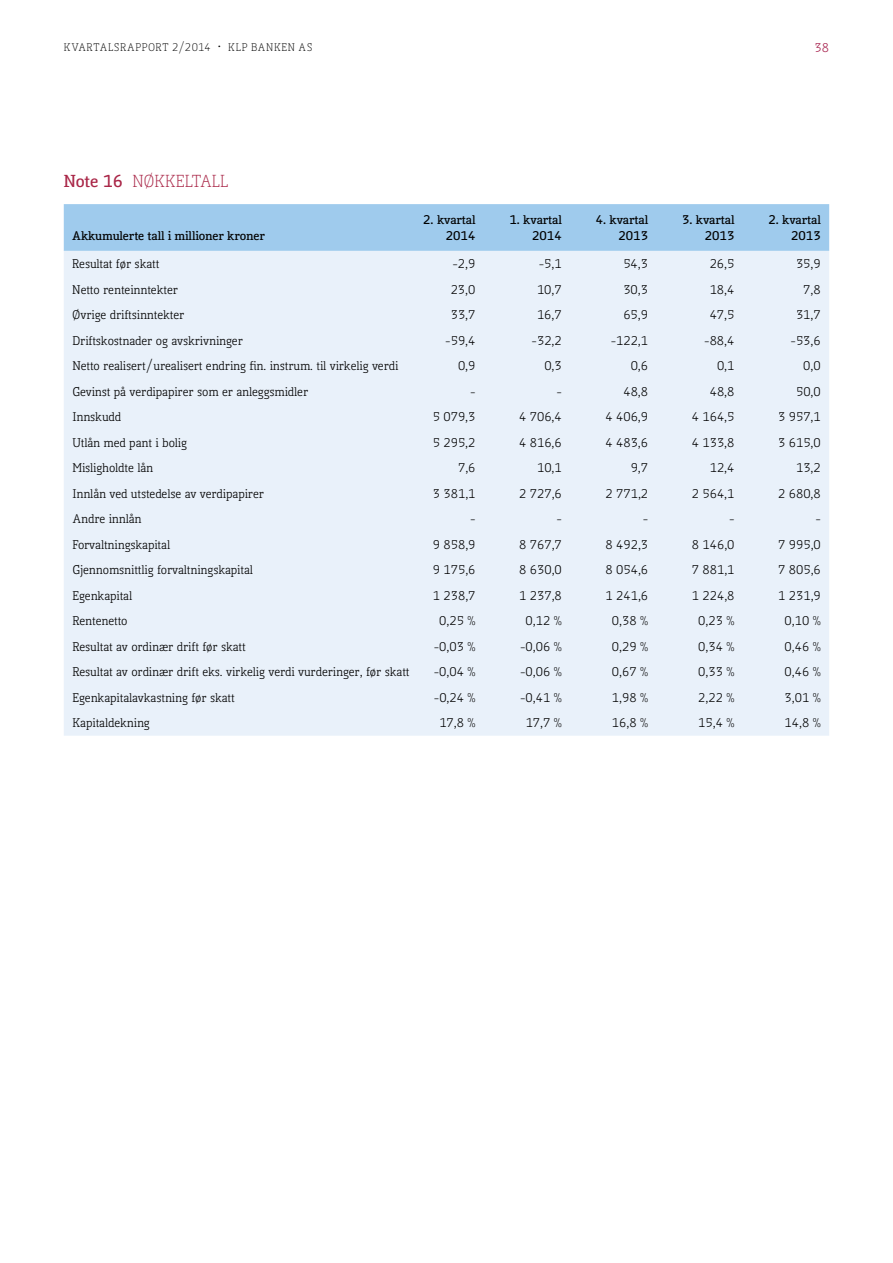
<style>
.page{position:relative;width:893px;height:1263px;background:#fff}
.page>*{position:absolute;margin:0;border:0;box-sizing:border-box;transform-origin:0 0}
.t1{font:300 16.5px "Kofi Pure Serif";color:#a92647}
.t2{font:12px "Kofi Pure Serif";color:#000}
.t3{font:700 12px/15.8px "Kofi Pure Serif";color:#000;text-align:right}
.t4{font:12px "Kofi Pure Serif";color:#a7214d}
.t5{font:300 10.5px "Kofi Pure Serif";letter-spacing:.065em;color:#000}
.s1{font-weight:700}
</style>
<div class="page">
<div style="left:64px;top:204px;width:765px;height:47px;background:#9fcbed"></div>
<div style="left:64px;top:251px;width:765px;height:485px;background:#e9f1fa"></div>
<p class="t5" style="left:64px;top:40px;width:250px">KVARTALSRAPPORT 2/2014 • KLP BANKEN AS</p>
<p class="t4" style="left:814px;top:40px;width:16px">38</p>
<h1 class="t1" style="left:64px;top:171px;width:166px"><span class="s1">Note 16</span> NØKKELTALL</h1>
<p class="t3" style="left:72px;top:228px;width:194px">Akkumulerte tall i millioner kroner</p>
<p class="t3" style="left:423px;top:212px;width:54px">2. kvartal<br>2014</p>
<p class="t3" style="left:510px;top:212px;width:54px">1. kvartal<br>2014</p>
<p class="t3" style="left:596px;top:212px;width:54px">4. kvartal<br>2013</p>
<p class="t3" style="left:682px;top:212px;width:54px">3. kvartal<br>2013</p>
<p class="t3" style="left:768px;top:212px;width:54px">2. kvartal<br>2013</p>
<p class="t2" style="left:72px;top:256px;width:89px">Resultat før skatt</p>
<p class="t2" style="left:452px;top:256px;width:24px">-2,9</p>
<p class="t2" style="left:539px;top:256px;width:24px">-5,1</p>
<p class="t2" style="left:623px;top:256px;width:26px">54,3</p>
<p class="t2" style="left:710px;top:256px;width:26px">26,5</p>
<p class="t2" style="left:796px;top:256px;width:26px">35,9</p>
<p class="t2" style="left:72px;top:282px;width:107px">Netto renteinntekter</p>
<p class="t2" style="left:451px;top:282px;width:26px">23,0</p>
<p class="t2" style="left:537px;top:282px;width:26px">10,7</p>
<p class="t2" style="left:623px;top:282px;width:26px">30,3</p>
<p class="t2" style="left:710px;top:282px;width:26px">18,4</p>
<p class="t2" style="left:803px;top:282px;width:19px">7,8</p>
<p class="t2" style="left:72px;top:307px;width:114px">Øvrige driftsinntekter</p>
<p class="t2" style="left:451px;top:307px;width:26px">33,7</p>
<p class="t2" style="left:537px;top:307px;width:26px">16,7</p>
<p class="t2" style="left:623px;top:307px;width:26px">65,9</p>
<p class="t2" style="left:710px;top:307px;width:26px">47,5</p>
<p class="t2" style="left:796px;top:307px;width:26px">31,7</p>
<p class="t2" style="left:72px;top:333px;width:172px">Driftskostnader og avskrivninger</p>
<p class="t2" style="left:445px;top:333px;width:32px">-59,4</p>
<p class="t2" style="left:532px;top:333px;width:32px">-32,2</p>
<p class="t2" style="left:611px;top:333px;width:39px">-122,1</p>
<p class="t2" style="left:704px;top:333px;width:32px">-88,4</p>
<p class="t2" style="left:791px;top:333px;width:32px">-53,6</p>
<p class="t2" style="left:72px;top:358px;width:327px">Netto realisert/urealisert endring fin. instrum. til virkelig verdi</p>
<p class="t2" style="left:458px;top:358px;width:19px">0,9</p>
<p class="t2" style="left:544px;top:358px;width:19px">0,3</p>
<p class="t2" style="left:631px;top:358px;width:19px">0,6</p>
<p class="t2" style="left:717px;top:358px;width:19px">0,1</p>
<p class="t2" style="left:803px;top:358px;width:19px">0,0</p>
<p class="t2" style="left:72px;top:384px;width:237px">Gevinst på verdipapirer som er anleggsmidler</p>
<p class="t2" style="left:470px;top:384px;width:7px">-</p>
<p class="t2" style="left:556px;top:384px;width:7px">-</p>
<p class="t2" style="left:623px;top:384px;width:26px">48,8</p>
<p class="t2" style="left:710px;top:384px;width:26px">48,8</p>
<p class="t2" style="left:796px;top:384px;width:26px">50,0</p>
<p class="t2" style="left:72px;top:409px;width:50px">Innskudd</p>
<p class="t2" style="left:433px;top:409px;width:44px">5 079,3</p>
<p class="t2" style="left:519px;top:409px;width:44px">4 706,4</p>
<p class="t2" style="left:605px;top:409px;width:44px">4 406,9</p>
<p class="t2" style="left:692px;top:409px;width:44px">4 164,5</p>
<p class="t2" style="left:778px;top:409px;width:44px">3 957,1</p>
<p class="t2" style="left:72px;top:435px;width:116px">Utlån med pant i bolig</p>
<p class="t2" style="left:433px;top:435px;width:44px">5 295,2</p>
<p class="t2" style="left:519px;top:435px;width:44px">4 816,6</p>
<p class="t2" style="left:605px;top:435px;width:44px">4 483,6</p>
<p class="t2" style="left:692px;top:435px;width:44px">4 133,8</p>
<p class="t2" style="left:778px;top:435px;width:44px">3 615,0</p>
<p class="t2" style="left:72px;top:460px;width:82px">Misligholdte lån</p>
<p class="t2" style="left:458px;top:460px;width:19px">7,6</p>
<p class="t2" style="left:537px;top:460px;width:26px">10,1</p>
<p class="t2" style="left:631px;top:460px;width:19px">9,7</p>
<p class="t2" style="left:710px;top:460px;width:26px">12,4</p>
<p class="t2" style="left:796px;top:460px;width:26px">13,2</p>
<p class="t2" style="left:72px;top:486px;width:193px">Innlån ved utstedelse av verdipapirer</p>
<p class="t2" style="left:433px;top:486px;width:44px">3 381,1</p>
<p class="t2" style="left:519px;top:486px;width:44px">2 727,6</p>
<p class="t2" style="left:605px;top:486px;width:44px">2 771,2</p>
<p class="t2" style="left:692px;top:486px;width:44px">2 564,1</p>
<p class="t2" style="left:778px;top:486px;width:44px">2 680,8</p>
<p class="t2" style="left:72px;top:511px;width:71px">Andre innlån</p>
<p class="t2" style="left:470px;top:511px;width:7px">-</p>
<p class="t2" style="left:556px;top:511px;width:7px">-</p>
<p class="t2" style="left:643px;top:511px;width:7px">-</p>
<p class="t2" style="left:729px;top:511px;width:7px">-</p>
<p class="t2" style="left:815px;top:511px;width:7px">-</p>
<p class="t2" style="left:72px;top:537px;width:99px">Forvaltningskapital</p>
<p class="t2" style="left:433px;top:537px;width:44px">9 858,9</p>
<p class="t2" style="left:519px;top:537px;width:44px">8 767,7</p>
<p class="t2" style="left:605px;top:537px;width:44px">8 492,3</p>
<p class="t2" style="left:692px;top:537px;width:44px">8 146,0</p>
<p class="t2" style="left:778px;top:537px;width:44px">7 995,0</p>
<p class="t2" style="left:72px;top:562px;width:182px">Gjennomsnittlig forvaltningskapital</p>
<p class="t2" style="left:433px;top:562px;width:44px">9 175,6</p>
<p class="t2" style="left:519px;top:562px;width:44px">8 630,0</p>
<p class="t2" style="left:605px;top:562px;width:44px">8 054,6</p>
<p class="t2" style="left:692px;top:562px;width:44px">7 881,1</p>
<p class="t2" style="left:778px;top:562px;width:44px">7 805,6</p>
<p class="t2" style="left:72px;top:588px;width:61px">Egenkapital</p>
<p class="t2" style="left:433px;top:588px;width:44px">1 238,7</p>
<p class="t2" style="left:519px;top:588px;width:44px">1 237,8</p>
<p class="t2" style="left:605px;top:588px;width:44px">1 241,6</p>
<p class="t2" style="left:692px;top:588px;width:44px">1 224,8</p>
<p class="t2" style="left:778px;top:588px;width:44px">1 231,9</p>
<p class="t2" style="left:72px;top:613px;width:57px">Rentenetto</p>
<p class="t2" style="left:439px;top:613px;width:38px">0,25 %</p>
<p class="t2" style="left:526px;top:613px;width:38px">0,12 %</p>
<p class="t2" style="left:612px;top:613px;width:38px">0,38 %</p>
<p class="t2" style="left:698px;top:613px;width:38px">0,23 %</p>
<p class="t2" style="left:785px;top:613px;width:38px">0,10 %</p>
<p class="t2" style="left:72px;top:639px;width:175px">Resultat av ordinær drift før skatt</p>
<p class="t2" style="left:434px;top:639px;width:43px">-0,03 %</p>
<p class="t2" style="left:520px;top:639px;width:43px">-0,06 %</p>
<p class="t2" style="left:612px;top:639px;width:38px">0,29 %</p>
<p class="t2" style="left:698px;top:639px;width:38px">0,34 %</p>
<p class="t2" style="left:785px;top:639px;width:38px">0,46 %</p>
<p class="t2" style="left:72px;top:664px;width:338px">Resultat av ordinær drift eks. virkelig verdi vurderinger, før skatt</p>
<p class="t2" style="left:434px;top:664px;width:43px">-0,04 %</p>
<p class="t2" style="left:520px;top:664px;width:43px">-0,06 %</p>
<p class="t2" style="left:612px;top:664px;width:38px">0,67 %</p>
<p class="t2" style="left:698px;top:664px;width:38px">0,33 %</p>
<p class="t2" style="left:785px;top:664px;width:38px">0,46 %</p>
<p class="t2" style="left:72px;top:690px;width:164px">Egenkapitalavkastning før skatt</p>
<p class="t2" style="left:434px;top:690px;width:43px">-0,24 %</p>
<p class="t2" style="left:520px;top:690px;width:43px">-0,41 %</p>
<p class="t2" style="left:612px;top:690px;width:38px">1,98 %</p>
<p class="t2" style="left:698px;top:690px;width:38px">2,22 %</p>
<p class="t2" style="left:785px;top:690px;width:38px">3,01 %</p>
<p class="t2" style="left:73px;top:715px;width:79px">Kapitaldekning</p>
<p class="t2" style="left:439px;top:715px;width:38px">17,8 %</p>
<p class="t2" style="left:526px;top:715px;width:38px">17,7 %</p>
<p class="t2" style="left:612px;top:715px;width:38px">16,8 %</p>
<p class="t2" style="left:698px;top:715px;width:38px">15,4 %</p>
<p class="t2" style="left:785px;top:715px;width:38px">14,8 %</p>
</div>
